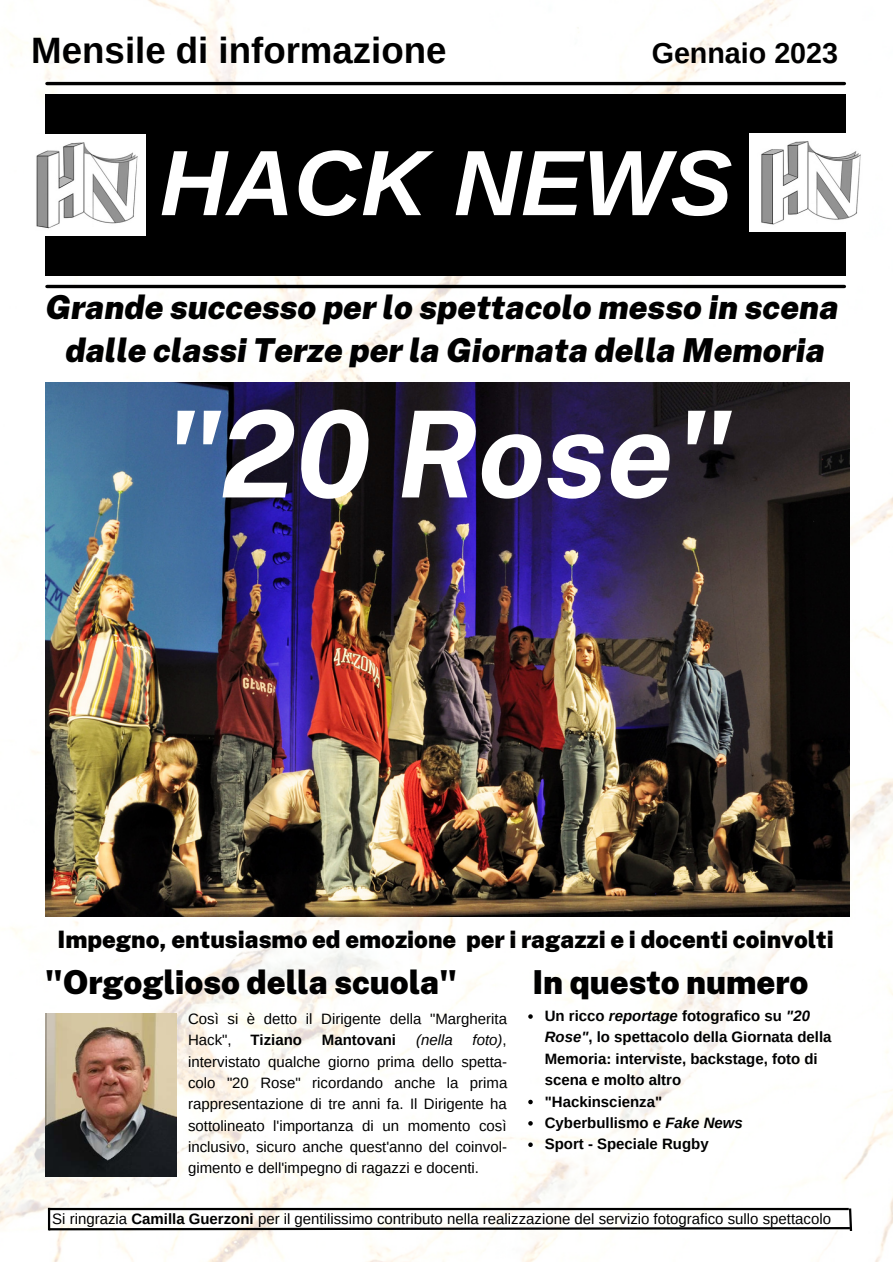
<style>
.page{position:relative;width:893px;height:1264px;background:#fff}
.page>*{position:absolute;margin:0;border:0;box-sizing:border-box;transform-origin:0 0}
.t1{font:italic 700 119.85px "Public Sans";color:#fff}
.t2{font:italic 700 92.85px "Arimo";color:#fff}
.t3{font:700 36.6px "Arimo";color:#000}
.t4{font:italic 900 33px/42.8px "Public Sans";color:#000;text-align:center}
.t5{font:900 33px "Public Sans";color:#000}
.t6{font:700 28.65px "Arimo";color:#000}
.t7{font:900 24px "Public Sans";color:#000}
.t8{font:15px/21.3px "Arimo";color:#000}
.t9{font:700 15px/21.3px "Arimo";color:#000}
.t10{font:italic 15px "Arimo";color:#000}
.s1{font-style:italic}
.s2{font-weight:700}
</style>
<div class="page">
<img style="left:0;top:0;width:892px;height:1261px">
<hr style="left:47px;top:82px;width:797px;height:3px;background:#000">
<div style="left:45px;top:94px;width:801px;height:181px;background:#000"></div>
<hr style="left:47px;top:285px;width:797px;height:3px;background:#000">
<img style="left:24px;top:135px;width:122px;height:101px">
<img style="left:749px;top:134px;width:119px;height:98px">
<img style="left:45px;top:383px;width:804px;height:533px">
<svg style="left:528px;top:1014px;width:4px;height:4px"></svg>
<svg style="left:528px;top:1099px;width:4px;height:5px"></svg>
<svg style="left:528px;top:1121px;width:4px;height:4px"></svg>
<svg style="left:528px;top:1142px;width:4px;height:4px"></svg>
<svg style="left:47px;top:1206px;width:806px;height:27px"></svg>
<img style="left:45px;top:1013px;width:132px;height:163px">
<h3 class="t3" style="left:31px;top:29px;width:417px">Mensile di informazione</h3>
<h3 class="t6" style="left:651px;top:37px;width:188px">Gennaio 2023</h3>
<h2 class="t2" style="left:160px;top:131px;width:574px">HACK NEWS</h2>
<h3 class="t4" style="left:45px;top:286px;width:794px">Grande successo per lo spettacolo messo in scena dalle classi Terze per la Giornata della Memoria</h3>
<h1 class="t1" style="left:163px;top:383px;width:569px">"20 Rose"</h1>
<h3 class="t7" style="left:57px;top:925px;width:777px">Impegno, entusiasmo ed emozione per i ragazzi e i docenti coinvolti</h3>
<h3 class="t5" style="left:45px;top:962px;width:413px">"Orgoglioso della scuola"</h3>
<p class="t8" style="left:188px;top:1007px;width:320px">Così si è detto il Dirigente della "Margherita<br>Hack",</p>
<h3 class="t5" style="left:532px;top:962px;width:277px">In questo numero</h3>
<p class="t9" style="left:544px;top:1005px;width:288px">Un ricco <span class="s1">reportage</span> fotografico su <span class="s1">"20<br>Rose"</span>, lo spettacolo della Giornata della<br>Memoria: interviste, backstage, foto di scena e molto altro<br>"Hackinscienza"<br>Cyberbullismo e <span class="s1">Fake News<br></span>Sport - Speciale Rugby</p>
<p class="t8" style="left:188px;top:1029px;width:321px;text-align:justify;text-indent:284px"><span class="s1">foto)</span>, intervistato qualche giorno prima dello spetta&shy;colo "20 Rose" ricordando anche la prima rappresentazione di tre anni fa. Il Dirigente ha sottolineato l'importanza di un momento così inclusivo, sicuro anche quest'anno del coinvol&shy;gimento e dell'impegno di ragazzi e docenti.</p>
<p class="t9" style="left:250px;top:1029px;width:53px">Tiziano</p>
<p class="t9" style="left:322px;top:1029px;width:76px">Mantovani</p>
<p class="t10" style="left:416px;top:1031px;width:38px">(nella</p>
<p class="t8" style="left:52px;top:1207px;width:780px">Si ringrazia <span class="s2">Camilla Guerzoni</span> per il gentilissimo contributo nella realizzazione del servizio fotografico sullo spettacolo</p>
</div>
